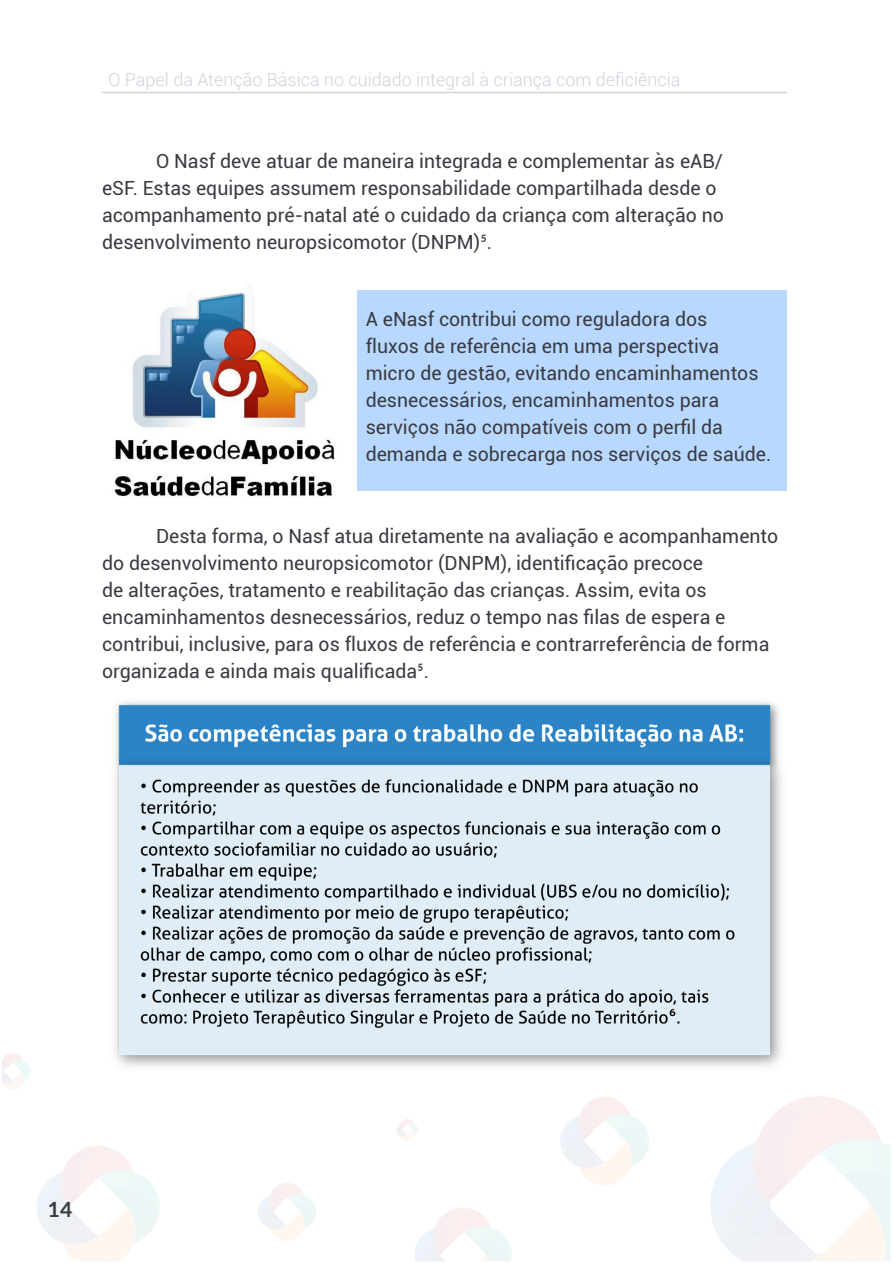
<style>
.page{position:relative;width:893px;height:1263px;background:#fff}
.page>*{position:absolute;margin:0;border:0;box-sizing:border-box;transform-origin:0 0}
.t1{font:700 21px "Lato";color:#393b41}
.t2{font:19.5px/27px "Roboto";color:#393b41}
.t3{font:300 18px "Roboto";color:#cfd4db}
.s1{font-family:"Lato"}
</style>
<div class="page">
<svg style="left:37px;top:1146px;width:123px;height:116px"></svg>
<svg style="left:711px;top:1096px;width:180px;height:166px"></svg>
<img style="left:868px;top:1202px;width:17px;height:46px">
<svg style="left:258px;top:1195px;width:58px;height:46px"></svg>
<svg style="left:409px;top:1120px;width:9px;height:21px"></svg>
<svg style="left:561px;top:1097px;width:88px;height:89px"></svg>
<img style="left:625px;top:1140px;width:7px;height:19px">
<svg style="left:414px;top:1208px;width:98px;height:54px"></svg>
<img style="left:434px;top:1210px;width:17px;height:47px">
<img style="left:61px;top:1161px;width:35px;height:48px">
<img style="left:270px;top:1183px;width:34px;height:23px">
<img style="left:753px;top:1160px;width:18px;height:48px">
<img style="left:578px;top:1108px;width:35px;height:34px">
<hr style="left:102px;top:92px;width:685px;height:1px;background:#cfd4db">
<img style="left:114px;top:293px;width:221px;height:204px">
<div style="left:357px;top:290px;width:430px;height:201px;background:#b8d8ff"></div>
<img style="left:115px;top:701px;width:667px;height:366px">
<p class="t3" style="left:108px;top:67px;width:573px">O Papel da Atenção Básica no cuidado integral à criança com deficiência</p>
<p class="t2" style="left:102px;top:147px;width:623px;text-indent:54px">O Nasf deve atuar de maneira integrada e complementar às eAB/ eSF. Estas equipes assumem responsabilidade compartilhada desde o acompanhamento pré-natal até o cuidado da criança com alteração no desenvolvimento neuropsicomotor (DNPM)<span class="s1">5</span>.</p>
<p class="t2" style="left:366px;top:305px;width:407px">A eNasf contribui como reguladora dos<br>fluxos de referência em uma perspectiva micro de gestão, evitando encaminhamentos desnecessários, encaminhamentos para serviços não compatíveis com o perfil da demanda e sobrecarga nos serviços de saúde.</p>
<p class="t2" style="left:102px;top:522px;width:678px;text-indent:54px">Desta forma, o Nasf atua diretamente na avaliação e acompanhamento do desenvolvimento neuropsicomotor (DNPM), identificação precoce<br>de alterações, tratamento e reabilitação das crianças. Assim, evita os encaminhamentos desnecessários, reduz o tempo nas filas de espera e contribui, inclusive, para os fluxos de referência e contrarreferência de forma organizada e ainda mais qualificada<span class="s1">5</span>.</p>
<p class="t1" style="left:48px;top:1194px;width:26px">14</p>
</div>
